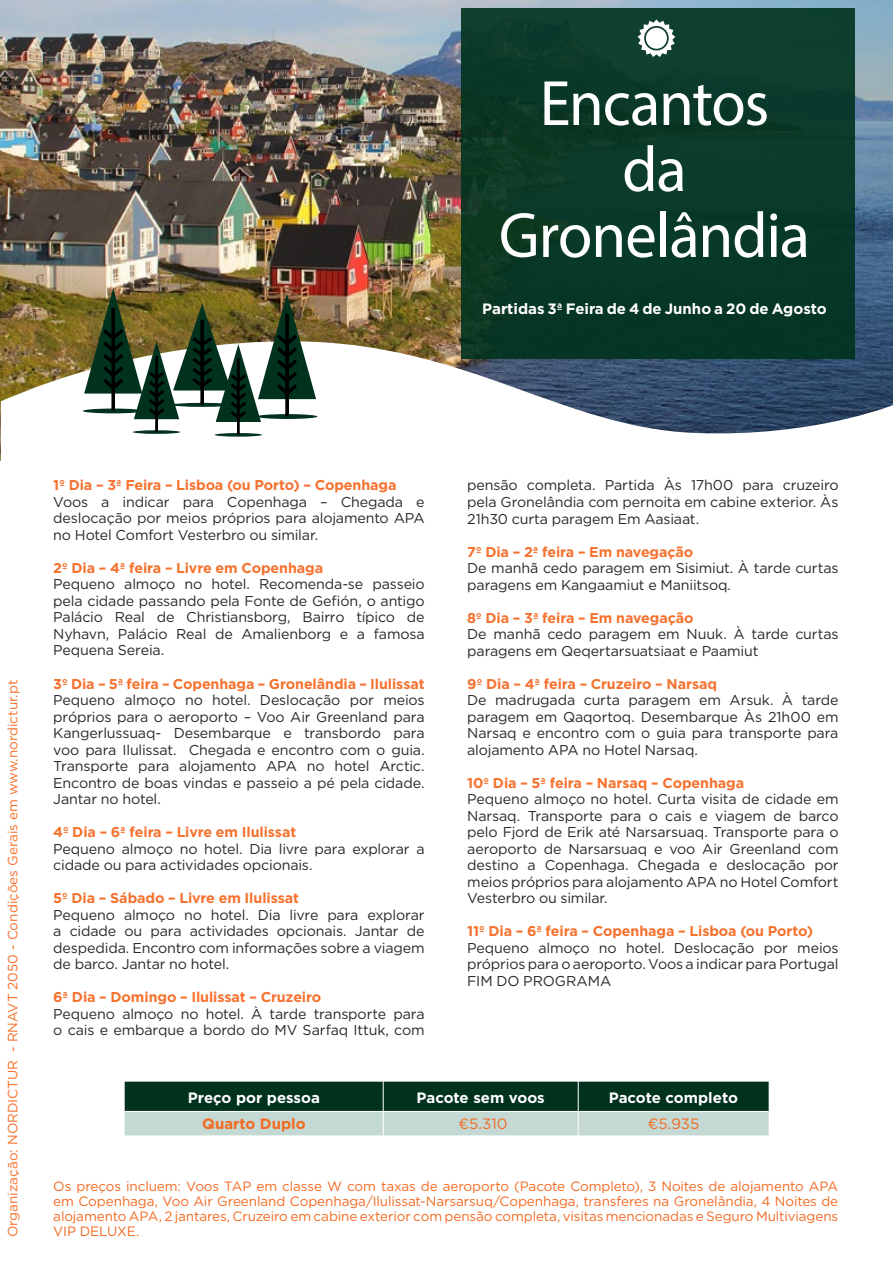
<style>
.page{position:relative;width:893px;height:1263px;background:#fff}
.page>*{position:absolute;margin:0;border:0;box-sizing:border-box;transform-origin:0 0}
.t1{font:64.5px/66px "Myriad Pro";letter-spacing:-.02em;color:#fff;text-align:center}
.t2{font:700 15px "Gotham";color:#fff}
.t3{font:15px "Gotham";color:#f46a22}
.t4{font:700 15px "Gotham";color:#f46a22}
.t5{font:14.25px/16.5px "Gotham";letter-spacing:-.01em;color:#292829;text-align:justify}
.t6{font:700 14.25px "Gotham";letter-spacing:-.005em;color:#f6722f}
.t7{font:13.5px/15px "Gotham";letter-spacing:-.01em;color:#f46a22;text-align:justify}
.t8{font:13.5px "Gotham";color:#f56f2a}
</style>
<div class="page">
<img style="left:0;top:0;width:893px;height:460px">
<svg style="left:1px;top:338px;width:892px;height:122px"></svg>
<div style="left:461px;top:8px;width:394px;height:350px;background:#0a3929"></div>
<svg style="left:638px;top:19px;width:37px;height:38px"></svg>
<svg style="left:125px;top:1082px;width:644px;height:53px;background:#5a7e71"></svg>
<div style="left:237px;top:359px;width:3px;height:76px;border:2px solid #000"></div>
<svg style="left:215px;top:432px;width:47px;height:5px"></svg>
<div style="left:155px;top:356px;width:3px;height:76px;border:2px solid #000"></div>
<img style="left:83px;top:288px;width:234px;height:134px">
<svg style="left:133px;top:429px;width:47px;height:5px"></svg>
<h1 class="t1" style="left:499px;top:69px;width:313px">Encantos<br>da<br>Gronelândia</h1>
<p class="t2" style="left:482px;top:298px;width:346px">Partidas 3ª Feira de 4 de Junho a 20 de Agosto</p>
<p class="t8" style="left:4px;top:1237px;width:559px;rotate:-90deg">Organização: NORDICTUR - RNAVT 2050 - Condições Gerais em www.nordictur.pt</p>
<p class="t6" style="left:53px;top:476px;width:345px">1º Dia – 3ª Feira – Lisboa (ou Porto) – Copenhaga</p>
<p class="t5" style="left:53px;top:493px;width:373px">Voos a indicar para Copenhaga – Chegada e deslocação por meios próprios para alojamento APA no Hotel Comfort Vesterbro ou similar.</p>
<p class="t6" style="left:53px;top:558px;width:271px">2º Dia – 4ª feira – Livre em Copenhaga</p>
<p class="t5" style="left:53px;top:576px;width:373px">Pequeno almoço no hotel. Recomenda-se passeio pela cidade passando pela Fonte de Gefión, o antigo Palácio Real de Christiansborg, Bairro típico de Nyhavn, Palácio Real de Amalienborg e a famosa Pequena Sereia.</p>
<p class="t6" style="left:53px;top:674px;width:373px">3º Dia – 5ª feira – Copenhaga – Gronelândia – Ilulissat</p>
<p class="t5" style="left:53px;top:691px;width:373px">Pequeno almoço no hotel. Deslocação por meios próprios para o aeroporto – Voo Air Greenland para Kangerlussuaq- Desembarque e transbordo para voo para Ilulissat. Chegada e encontro com o guia.<br>Transporte para alojamento APA no hotel Arctic.<br>Encontro de boas vindas e passeio a pé pela cidade.<br>Jantar no hotel.</p>
<p class="t6" style="left:53px;top:822px;width:244px">4º Dia – 6ª feira – Livre em Ilulissat</p>
<p class="t5" style="left:53px;top:840px;width:373px">Pequeno almoço no hotel. Dia livre para explorar a cidade ou para actividades opcionais.</p>
<p class="t6" style="left:53px;top:888px;width:247px">5º Dia – Sábado – Livre em Ilulissat</p>
<p class="t5" style="left:53px;top:906px;width:373px">Pequeno almoço no hotel. Dia livre para explorar a cidade ou para actividades opcionais. Jantar de despedida. Encontro com informações sobre a viagem de barco. Jantar no hotel.</p>
<p class="t6" style="left:53px;top:987px;width:270px">6ª Dia – Domingo – Ilulissat – Cruzeiro</p>
<p class="t5" style="left:53px;top:1005px;width:373px">Pequeno almoço no hotel. À tarde transporte para o cais e embarque a bordo do MV Sarfaq Ittuk, com</p>
<p class="t5" style="left:467px;top:477px;width:373px">pensão completa. Partida Às 17h00 para cruzeiro pela Gronelândia com pernoita em cabine exterior. Às 21h30 curta paragem Em Aasiaat.</p>
<p class="t6" style="left:467px;top:542px;width:228px">7º Dia – 2ª feira – Em navegação</p>
<p class="t5" style="left:467px;top:559px;width:373px">De manhã cedo paragem em Sisimiut. À tarde curtas paragens em Kangaamiut e Maniitsoq.</p>
<p class="t6" style="left:467px;top:608px;width:228px">8º Dia – 3ª feira – Em navegação</p>
<p class="t5" style="left:467px;top:625px;width:373px">De manhã cedo paragem em Nuuk. À tarde curtas paragens em Qeqertarsuatsiaat e Paamiut</p>
<p class="t6" style="left:467px;top:674px;width:251px">9º Dia – 4ª feira – Cruzeiro – Narsaq</p>
<p class="t5" style="left:467px;top:691px;width:373px">De madrugada curta paragem em Arsuk. À tarde paragem em Qaqortoq. Desembarque Às 21h00 em Narsaq e encontro com o guia para transporte para alojamento APA no Hotel Narsaq.</p>
<p class="t6" style="left:467px;top:773px;width:279px">10º Dia – 5ª feira – Narsaq – Copenhaga</p>
<p class="t5" style="left:467px;top:790px;width:373px">Pequeno almoço no hotel. Curta visita de cidade em Narsaq. Transporte para o cais e viagem de barco pelo Fjord de Erik até Narsarsuaq. Transporte para o aeroporto de Narsarsuaq e voo Air Greenland com destino a Copenhaga. Chegada e deslocação por meios próprios para alojamento APA no Hotel Comfort Vesterbro ou similar.</p>
<p class="t6" style="left:467px;top:921px;width:347px">11º Dia – 6ª feira – Copenhaga – Lisboa (ou Porto)</p>
<p class="t5" style="left:467px;top:939px;width:373px">Pequeno almoço no hotel. Deslocação por meios próprios para o aeroporto. Voos a indicar para Portugal FIM DO PROGRAMA</p>
<p class="t2" style="left:188px;top:1087px;width:133px">Preço por pessoa</p>
<p class="t2" style="left:417px;top:1087px;width:130px">Pacote sem voos</p>
<p class="t2" style="left:609px;top:1087px;width:131px">Pacote completo</p>
<p class="t4" style="left:202px;top:1114px;width:105px">Quarto Duplo</p>
<p class="t3" style="left:458px;top:1114px;width:50px">€5.310</p>
<p class="t3" style="left:648px;top:1114px;width:53px">€5.935</p>
<p class="t7" style="left:53px;top:1179px;width:786px">Os preços incluem: Voos TAP em classe W com taxas de aeroporto (Pacote Completo), 3 Noites de alojamento APA em Copenhaga, Voo Air Greenland Copenhaga/Ilulissat-Narsarsuq/Copenhaga, transferes na Gronelândia, 4 Noites de alojamento APA, 2 jantares, Cruzeiro em cabine exterior com pensão completa, visitas mencionadas e Seguro Multiviagens VIP DELUXE.</p>
</div>
